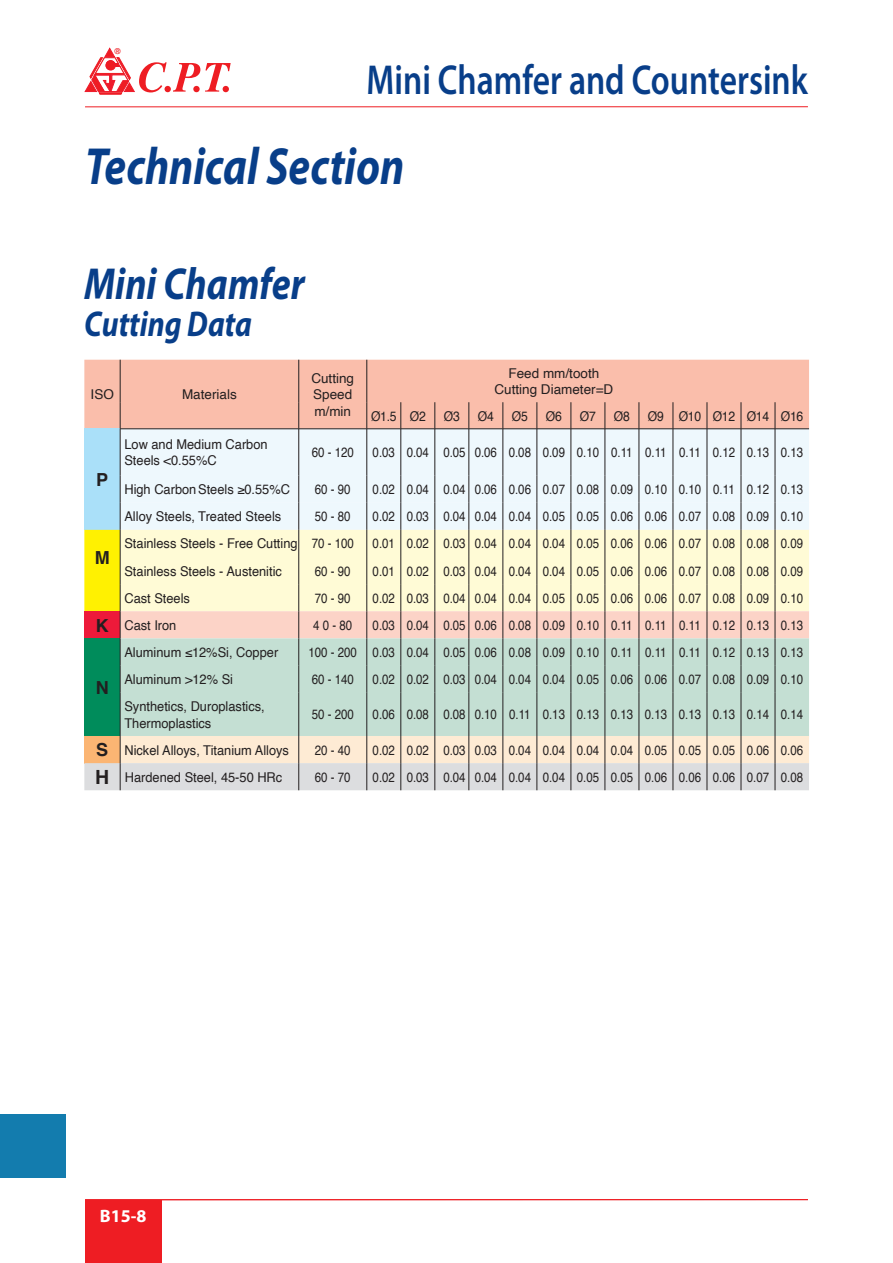
<style>
.page{position:relative;width:893px;height:1263px;background:#fff}
.page>*{position:absolute;margin:0;border:0;box-sizing:border-box;transform-origin:0 0}
.t1{font:italic 700 52.5px "Myriad Pro";color:#083e89;scale:.82 1}
.t2{font:italic 700 45px "Myriad Pro";color:#083e89;scale:.84 1}
.t3{font:600 42px "Myriad Pro";color:#083e89;scale:.8 1}
.t4{font:italic 700 36px "Myriad Pro";color:#083e89;scale:.84 1}
.t5{font:700 18px "Myriad Pro";color:#fff}
.t6{font:700 18px "Helvetica";color:#231f20}
.t7{font:13.5px "Helvetica";color:#231f20;scale:.85 1}
.t8{font:13.5px/16.2px "Helvetica";color:#231f20;scale:.95 1}
.t9{font:13.5px/16.5px "Helvetica";color:#231f20}
.t10{font:13.5px "Helvetica";color:#231f20;scale:.9 1}
.t11{font:13.5px "Helvetica";letter-spacing:-.02em;color:#231f20;scale:.9 1}
.t12{font:500 11.25px "Win Soft Pro";color:#ee1d23}
.s1{font-weight:700;font-size:18px}
.s2{font-weight:700;font-size:19.5px}
</style>
<div class="page">
<hr style="left:85px;top:106px;width:723px;height:1px;background:#ee1d23">
<div style="left:0;top:1114px;width:66px;height:64px;background:#137cae"></div>
<div style="left:85px;top:1200px;width:77px;height:63px;background:#ee1d23"></div>
<hr style="left:85px;top:1199px;width:723px;height:1px;background:#ee1d23">
<svg style="left:85px;top:48px;width:146px;height:46px"></svg>
<div style="left:84px;top:360px;width:725px;height:69px;background:#fabeab"></div>
<div style="left:84px;top:429px;width:36px;height:101px;background:#aae0f9"></div>
<div style="left:121px;top:429px;width:688px;height:47px;background:#eef8fd"></div>
<div style="left:84px;top:638px;width:36px;height:98px;background:#008c5b"></div>
<div style="left:121px;top:693px;width:688px;height:43px;background:#c4dfd3"></div>
<hr style="left:298px;top:360px;width:1px;height:42px;background:#231f20">
<svg style="left:298px;top:402px;width:1px;height:26px"></svg>
<hr style="left:298px;top:429px;width:1px;height:47px;background:#231f20">
<hr style="left:298px;top:693px;width:1px;height:43px;background:#231f20">
<hr style="left:120px;top:360px;width:1px;height:42px;background:#231f20">
<svg style="left:120px;top:402px;width:1px;height:26px"></svg>
<hr style="left:120px;top:429px;width:1px;height:47px;background:#231f20">
<hr style="left:120px;top:693px;width:1px;height:43px;background:#231f20">
<hr style="left:367px;top:693px;width:1px;height:43px;background:#231f20">
<hr style="left:401px;top:693px;width:1px;height:43px;background:#231f20">
<hr style="left:367px;top:360px;width:1px;height:42px;background:#231f20">
<svg style="left:367px;top:402px;width:1px;height:26px"></svg>
<hr style="left:367px;top:429px;width:1px;height:47px;background:#231f20">
<hr style="left:401px;top:429px;width:1px;height:47px;background:#231f20">
<svg style="left:401px;top:402px;width:1px;height:26px"></svg>
<svg style="left:435px;top:402px;width:1px;height:26px"></svg>
<svg style="left:469px;top:402px;width:1px;height:26px"></svg>
<svg style="left:503px;top:402px;width:1px;height:26px"></svg>
<svg style="left:537px;top:402px;width:1px;height:26px"></svg>
<svg style="left:571px;top:402px;width:1px;height:26px"></svg>
<svg style="left:605px;top:402px;width:1px;height:26px"></svg>
<svg style="left:639px;top:402px;width:1px;height:26px"></svg>
<hr style="left:435px;top:429px;width:1px;height:47px;background:#231f20">
<hr style="left:469px;top:429px;width:1px;height:47px;background:#231f20">
<hr style="left:503px;top:429px;width:1px;height:47px;background:#231f20">
<hr style="left:537px;top:429px;width:1px;height:47px;background:#231f20">
<hr style="left:571px;top:429px;width:1px;height:47px;background:#231f20">
<hr style="left:605px;top:429px;width:1px;height:47px;background:#231f20">
<hr style="left:639px;top:429px;width:1px;height:47px;background:#231f20">
<hr style="left:435px;top:693px;width:1px;height:43px;background:#231f20">
<hr style="left:469px;top:693px;width:1px;height:43px;background:#231f20">
<hr style="left:503px;top:693px;width:1px;height:43px;background:#231f20">
<hr style="left:537px;top:693px;width:1px;height:43px;background:#231f20">
<hr style="left:571px;top:693px;width:1px;height:43px;background:#231f20">
<hr style="left:605px;top:693px;width:1px;height:43px;background:#231f20">
<hr style="left:639px;top:693px;width:1px;height:43px;background:#231f20">
<hr style="left:120px;top:428px;width:179px;height:1px;background:#231f20">
<hr style="left:299px;top:428px;width:68px;height:1px;background:#231f20">
<hr style="left:367px;top:428px;width:34px;height:1px;background:#231f20">
<hr style="left:401px;top:428px;width:34px;height:1px;background:#231f20">
<hr style="left:435px;top:428px;width:34px;height:1px;background:#231f20">
<hr style="left:469px;top:428px;width:34px;height:1px;background:#231f20">
<hr style="left:503px;top:428px;width:34px;height:1px;background:#231f20">
<hr style="left:537px;top:428px;width:34px;height:1px;background:#231f20">
<hr style="left:571px;top:428px;width:34px;height:1px;background:#231f20">
<hr style="left:605px;top:428px;width:34px;height:1px;background:#231f20">
<hr style="left:639px;top:428px;width:34px;height:1px;background:#231f20">
<hr style="left:673px;top:428px;width:34px;height:1px;background:#231f20">
<hr style="left:707px;top:428px;width:34px;height:1px;background:#231f20">
<hr style="left:741px;top:428px;width:34px;height:1px;background:#231f20">
<hr style="left:775px;top:428px;width:34px;height:1px;background:#231f20">
<svg style="left:673px;top:402px;width:1px;height:27px"></svg>
<svg style="left:707px;top:402px;width:1px;height:27px"></svg>
<svg style="left:741px;top:402px;width:1px;height:27px"></svg>
<svg style="left:775px;top:402px;width:1px;height:27px"></svg>
<hr style="left:673px;top:429px;width:1px;height:47px;background:#231f20">
<hr style="left:707px;top:429px;width:1px;height:47px;background:#231f20">
<hr style="left:741px;top:429px;width:1px;height:47px;background:#231f20">
<hr style="left:775px;top:429px;width:1px;height:47px;background:#231f20">
<svg style="left:84px;top:476px;width:725px;height:217px"></svg>
<hr style="left:673px;top:693px;width:1px;height:43px;background:#231f20">
<hr style="left:707px;top:693px;width:1px;height:43px;background:#231f20">
<hr style="left:741px;top:693px;width:1px;height:43px;background:#231f20">
<hr style="left:775px;top:693px;width:1px;height:43px;background:#231f20">
<svg style="left:84px;top:736px;width:725px;height:54px"></svg>
<p class="t12" style="left:114px;top:43px;width:8px">®</p>
<h3 class="t3" style="left:366px;top:53px;width:553px">Mini Chamfer and Countersink</h3>
<h1 class="t1" style="left:85px;top:132px;width:391px">Technical Section</h1>
<h2 class="t2" style="left:84px;top:254px;width:264px">Mini Chamfer</h2>
<h3 class="t4" style="left:84px;top:301px;width:201px">Cutting Data</h3>
<p class="t9" style="left:91px;top:387px;width:25px">ISO</p>
<p class="t9" style="left:182px;top:387px;width:56px">Materials</p>
<p class="t9" style="left:311px;top:370px;width:44px">Cutting<br>Speed m/min</p>
<p class="t9" style="left:494px;top:365px;width:120px;text-align:center">Feed mm/tooth<br>Cutting Diameter=D</p>
<p class="t10" style="left:371px;top:405px;width:62px">Ø1.5 Ø2</p>
<p class="t10" style="left:444px;top:405px;width:19px">Ø3</p>
<p class="t10" style="left:478px;top:405px;width:19px">Ø4</p>
<p class="t10" style="left:512px;top:405px;width:19px">Ø5</p>
<p class="t10" style="left:546px;top:405px;width:19px">Ø6</p>
<p class="t10" style="left:580px;top:405px;width:19px">Ø7</p>
<p class="t10" style="left:614px;top:405px;width:19px">Ø8</p>
<p class="t11" style="left:648px;top:405px;width:174px">Ø9 Ø10 Ø12 Ø14 Ø16</p>
<h3 class="t6" style="left:96px;top:465px;width:14px">P</h3>
<p class="t8" style="left:124px;top:437px;width:152px">Low and Medium Carbon<br>Steels &lt;0.55%C</p>
<p class="t7" style="left:312px;top:442px;width:51px">60 - 120</p>
<p class="t7" style="left:373px;top:442px;width:508px">0.03 0.04 0.05 0.06 0.08 0.09 0.10 0.11 0.11 0.11 0.12 0.13 0.13</p>
<p class="t8" style="left:124px;top:482px;width:176px">High Carbon Steels ≥0.55%C</p>
<p class="t7" style="left:315px;top:479px;width:44px">60 - 90</p>
<p class="t7" style="left:373px;top:479px;width:508px">0.02 0.04 0.04 0.06 0.06 0.07 0.08 0.09 0.10 0.10 0.11 0.12 0.13</p>
<p class="t8" style="left:124px;top:509px;width:167px">Alloy Steels, Treated Steels</p>
<p class="t7" style="left:315px;top:506px;width:44px">50 - 80</p>
<p class="t7" style="left:373px;top:506px;width:508px">0.02 0.03 0.04 0.04 0.04 0.05 0.05 0.06 0.06 0.07 0.08 0.09 0.10</p>
<p class="t8" style="left:124px;top:536px;width:243px">Stainless Steels - Free Cutting 70 - 100</p>
<p class="t7" style="left:373px;top:533px;width:508px">0.01 0.02 0.03 0.04 0.04 0.04 0.05 0.06 0.06 0.07 0.08 0.08 0.09</p>
<p class="t8" style="left:124px;top:563px;width:167px">Stainless Steels - Austenitic</p>
<p class="t7" style="left:315px;top:560px;width:44px">60 - 90</p>
<p class="t7" style="left:373px;top:560px;width:508px">0.01 0.02 0.03 0.04 0.04 0.04 0.05 0.06 0.06 0.07 0.08 0.08 0.09</p>
<p class="t8" style="left:124px;top:590px;width:71px">Cast Steels</p>
<p class="t7" style="left:315px;top:588px;width:44px">70 - 90</p>
<p class="t7" style="left:373px;top:588px;width:508px">0.02 0.03 0.04 0.04 0.04 0.05 0.05 0.06 0.06 0.07 0.08 0.09 0.10</p>
<p class="t8" style="left:96px;top:617px;width:86px"><span class="s1">K</span> Cast Iron</p>
<p class="t7" style="left:313px;top:615px;width:47px">4 0 - 80</p>
<p class="t7" style="left:373px;top:615px;width:508px">0.03 0.04 0.05 0.06 0.08 0.09 0.10 0.11 0.11 0.11 0.12 0.13 0.13</p>
<h3 class="t6" style="left:95px;top:543px;width:16px">M</h3>
<p class="t8" style="left:124px;top:645px;width:163px">Aluminum ≤12%Si, Copper</p>
<p class="t7" style="left:309px;top:642px;width:583px">100 - 200 0.03 0.04 0.05 0.06 0.08 0.09 0.10 0.11 0.11 0.11 0.12 0.13 0.13</p>
<p class="t8" style="left:124px;top:672px;width:116px">Aluminum &gt;12% Si</p>
<p class="t7" style="left:312px;top:669px;width:51px">60 - 140</p>
<p class="t7" style="left:373px;top:669px;width:508px">0.02 0.02 0.03 0.04 0.04 0.04 0.05 0.06 0.06 0.07 0.08 0.09 0.10</p>
<p class="t8" style="left:124px;top:699px;width:149px">Synthetics, Duroplastics,<br>Thermoplastics</p>
<p class="t7" style="left:312px;top:704px;width:51px">50 - 200</p>
<p class="t7" style="left:373px;top:704px;width:508px">0.06 0.08 0.08 0.10 0.11 0.13 0.13 0.13 0.13 0.13 0.13 0.14 0.14</p>
<p class="t8" style="left:96px;top:742px;width:204px"><span class="s1">S</span> Nickel Alloys, Titanium Alloys</p>
<p class="t7" style="left:315px;top:739px;width:44px">20 - 40</p>
<p class="t7" style="left:373px;top:739px;width:508px">0.02 0.02 0.03 0.03 0.04 0.04 0.04 0.04 0.05 0.05 0.05 0.06 0.06</p>
<p class="t8" style="left:95px;top:769px;width:198px"><span class="s2">H</span> Hardened Steel, 45-50 HRc</p>
<p class="t7" style="left:315px;top:767px;width:44px">60 - 70</p>
<p class="t7" style="left:373px;top:767px;width:508px">0.02 0.03 0.04 0.04 0.04 0.04 0.05 0.05 0.06 0.06 0.06 0.07 0.08</p>
<h3 class="t6" style="left:96px;top:673px;width:14px">N</h3>
<h3 class="t5" style="left:100px;top:1204px;width:48px">B15-8</h3>
</div>
